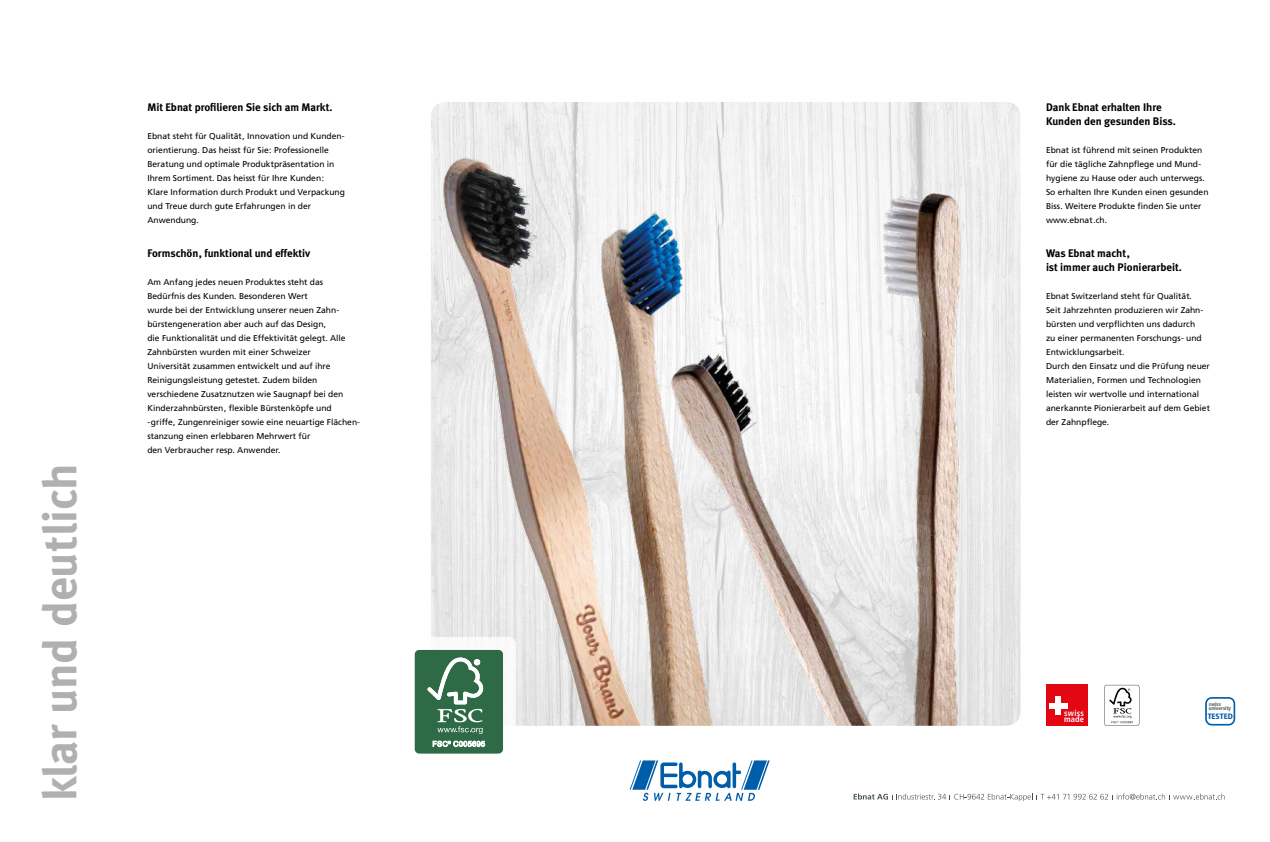
<style>
.page{position:relative;width:1270px;height:842px;background:#fff}
.page>*{position:absolute;margin:0;border:0;box-sizing:border-box;transform-origin:0 0}
.t1{font:700 47px "Meta";color:#b0b0b0}
.t2{font:700 11px/14px "Meta";color:#000}
.t3{font:8.5px/14px "Frutiger LT Com";color:#000}
.t4{font:700 condensed 8.5px/6.9px "Frutiger LT Com";letter-spacing:.03em;color:#fff}
.t5{font:900 condensed 7.8px "Frutiger LT Com";color:#005da9}
.t6{font:700 condensed 5.4px/4.2px "Frutiger LT Com";color:#445055}
</style>
<div class="page">
<svg style="left:630px;top:760px;width:140px;height:41px"></svg>
<img style="left:431px;top:102px;width:589px;height:624px">
<svg style="left:1205px;top:697px;width:30px;height:28px"></svg>
<svg style="left:854px;top:793px;width:371px;height:8px"></svg>
<div style="left:402px;top:637px;width:114px;height:129px;background:#fff;border-radius:7px"></div>
<div style="left:415px;top:650px;width:88px;height:103px;background:#2e6a46;border-radius:4px"></div>
<div style="left:415px;top:650px;width:88px;height:103px;border:1px solid #2e6a46;border-radius:6px"></div>
<svg style="left:427px;top:657px;width:56px;height:77px"></svg>
<svg style="left:433px;top:741px;width:52px;height:6px"></svg>
<svg style="left:1104px;top:685px;width:35px;height:41px"></svg>
<div style="left:1046px;top:684px;width:41px;height:42px;background:#e30613"></div>
<div style="left:1056px;top:696px;width:5px;height:19px;background:#fff"></div>
<div style="left:1049px;top:703px;width:19px;height:5px;background:#fff"></div>
<h1 class="t1" style="left:32px;top:801px;width:339px;rotate:-90deg">klar und deutlich</h1>
<p class="t2" style="left:147px;top:100px;width:187px">Mit Ebnat profilieren Sie sich am Markt.</p>
<p class="t3" style="left:147px;top:129px;width:199px">Ebnat steht für Qualität, Innovation und Kunden&shy;orientierung. Das heisst für Sie: Professionelle Beratung und optimale Produktpräsentation in Ihrem Sortiment. Das heisst für Ihre Kunden:<br>Klare Information durch Produkt und Verpackung und Treue durch gute Erfahrungen in der Anwendung.</p>
<p class="t2" style="left:147px;top:246px;width:164px">Formschön, funktional und effektiv</p>
<p class="t3" style="left:147px;top:275px;width:200px">Am Anfang jedes neuen Produktes steht das Bedürfnis des Kunden. Besonderen Wert<br>wurde bei der Entwicklung unserer neuen Zahn&shy;bürstengeneration aber auch auf das Design,<br>die Funktionalität und die Effektivität gelegt. Alle Zahnbürsten wurden mit einer Schweizer Universität zusammen entwickelt und auf ihre Reinigungsleistung getestet. Zudem bilden verschiedene Zusatznutzen wie Saugnapf bei den Kinderzahnbürsten, flexible Bürstenköpfe und</p>
<p class="t3" style="left:147px;top:415px;width:214px">- griffe, Zungenreiniger sowie eine neuartige Flächen&shy;stanzung einen erlebbaren Mehrwert für<br>den Verbraucher resp. Anwender.</p>
<p class="t2" style="left:1046px;top:100px;width:131px">Dank Ebnat erhalten Ihre<br>Kunden den gesunden Biss.</p>
<p class="t3" style="left:1046px;top:143px;width:164px">Ebnat ist führend mit seinen Produkten für die tägliche Zahnpflege und Mund&shy;hygiene zu Hause oder auch unterwegs.<br>So erhalten Ihre Kunden einen gesunden Biss. Weitere Produkte finden Sie unter www.ebnat.ch.</p>
<p class="t2" style="left:1046px;top:246px;width:137px">Was Ebnat macht,<br>ist immer auch Pionierarbeit.</p>
<p class="t3" style="left:1046px;top:289px;width:165px">Ebnat Switzerland steht für Qualität.<br>Seit Jahrzehnten produzieren wir Zahn-- bürsten und verpflichten uns dadurch<br>zu einer permanenten Forschungs- und Entwicklungsarbeit.<br>Durch den Einsatz und die Prüfung neuer Materialien, Formen und Technologien leisten wir wertvolle und international anerkannte Pionierarbeit auf dem Gebiet der Zahnpflege.</p>
<p class="t4" style="left:1064px;top:709px;width:21px">swiss made</p>
<p class="t6" style="left:1209px;top:702px;width:24px">swiss university</p>
<p class="t5" style="left:1208px;top:712px;width:27px">TESTED</p>
</div>
